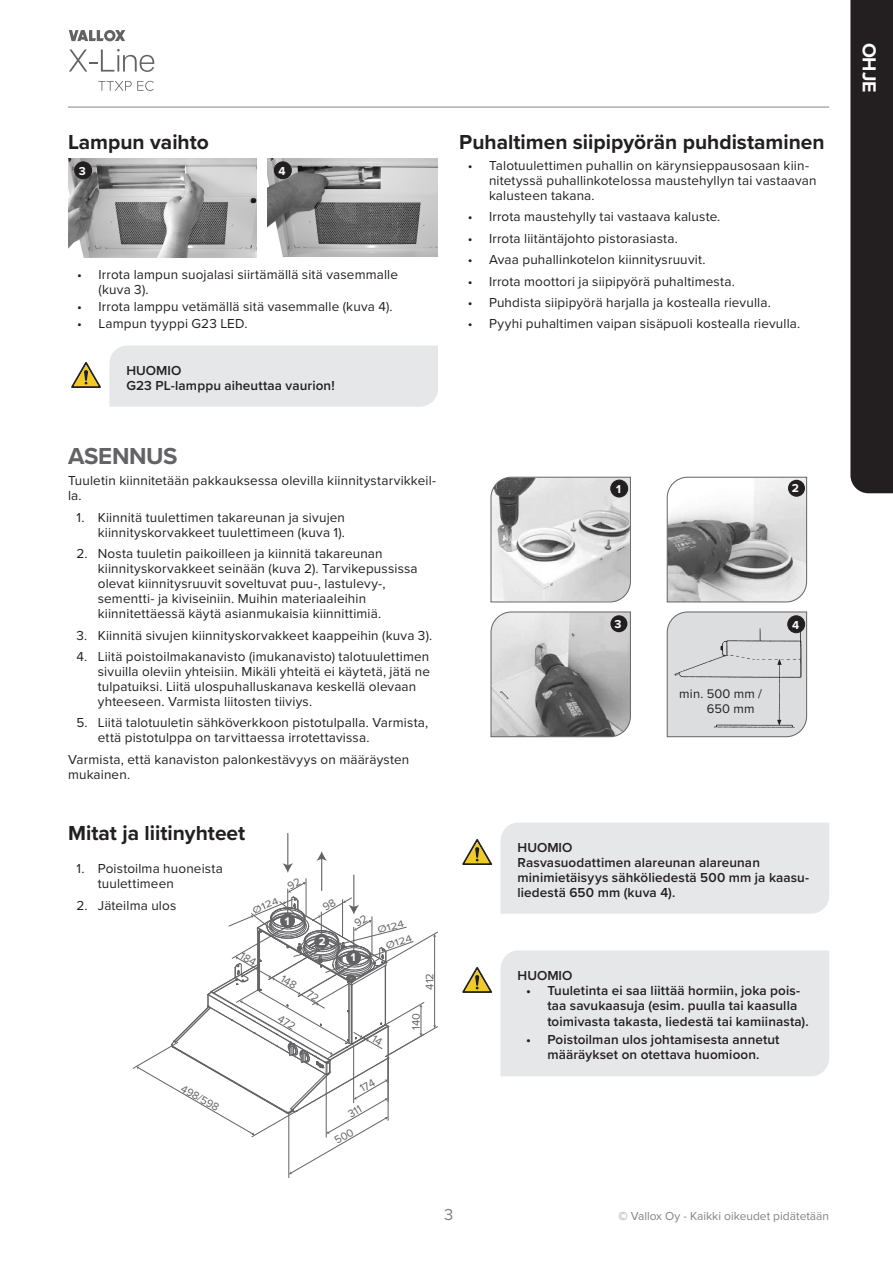
<style>
.page{position:relative;width:893px;height:1263px;background:#fff}
.page>*{position:absolute;margin:0;border:0;box-sizing:border-box;transform-origin:0 0}
.OTSIKKO_1{font:700 24px "Proxima Nova";letter-spacing:-.015em;color:#636366}
.OTSIKKO_2{font:700 21px "Proxima Nova";color:#231f20}
.t1{font:700 19.5px "Proxima Nova";color:#fff}
.t2{font:16.5px "Proxima Nova";color:#808285}
.Leipäteksti{font:13.5px/15px "Proxima Nova";letter-spacing:.01em;color:#231f20}
.Huomio_teksti{font:600 13.5px/15px "Proxima Nova";letter-spacing:.01em;color:#231f20}
.Palluraluettelo_ei_a{font:13.5px/15px "Proxima Nova";letter-spacing:.01em;color:#231f20}
.Varoitus-vihje-huoma{font:600 13.5px "Proxima Nova";color:#231f20}
.Leipäteksti-2{font:12.9px/14.4px "Proxima Nova";letter-spacing:.015em;color:#231f20}
.t3{font:12px "Proxima Nova";color:#808285}
.t4{font:700 12px "Proxima Nova";color:#fff}
.t5{font:700 11.4px "Proxima Nova";color:#fff}
.t6{font:11.25px "Proxima Nova";color:#636366}
.t7{font:9.6px "Proxima Nova";color:#636366;scale:1.25 1}
</style>
<div class="page">
<hr style="left:68px;top:107px;width:761px;height:1px;background:#808285">
<div style="left:850px;top:0;width:43px;height:493px;background:#231f20"></div>
<svg style="left:69px;top:30px;width:56px;height:11px"></svg>
<svg style="left:69px;top:49px;width:85px;height:23px"></svg>
<svg style="left:98px;top:81px;width:56px;height:10px"></svg>
<img style="left:68px;top:158px;width:189px;height:99px">
<img style="left:267px;top:158px;width:171px;height:98px">
<div style="left:75px;top:162px;width:17px;height:17px;background:#231f20;border-radius:50%"></div>
<div style="left:74px;top:162px;width:18px;height:17px;border:1px solid #231f20;border-radius:50%"></div>
<div style="left:274px;top:162px;width:17px;height:17px;background:#231f20;border-radius:50%"></div>
<div style="left:274px;top:162px;width:18px;height:17px;border:1px solid #231f20;border-radius:50%"></div>
<svg style="left:490px;top:477px;width:141px;height:126px;background:#cbcbcc"></svg>
<div style="left:611px;top:480px;width:17px;height:17px;background:#231f20;border-radius:50%"></div>
<div style="left:610px;top:480px;width:18px;height:17px;border:1px solid #231f20;border-radius:50%"></div>
<svg style="left:667px;top:477px;width:140px;height:126px"></svg>
<div style="left:788px;top:480px;width:17px;height:17px;background:#231f20;border-radius:50%"></div>
<svg style="left:667px;top:611px;width:140px;height:126px;background:#d4d4d6"></svg>
<div style="left:788px;top:616px;width:17px;height:17px;background:#231f20;border-radius:50%"></div>
<div style="left:787px;top:615px;width:18px;height:18px;border:1px solid #231f20;border-radius:50%"></div>
<svg style="left:490px;top:611px;width:141px;height:126px;background:#aeaeae"></svg>
<div style="left:610px;top:615px;width:17px;height:17px;background:#231f20;border-radius:50%"></div>
<div style="left:109px;top:345px;width:329px;height:62px;background:#e6e7e9"></div>
<svg style="left:71px;top:362px;width:30px;height:26px"></svg>
<div style="left:501px;top:822px;width:328px;height:92px;background:#e6e7e9"></div>
<svg style="left:462px;top:839px;width:30px;height:26px"></svg>
<div style="left:501px;top:950px;width:328px;height:126px;background:#e6e7e9"></div>
<svg style="left:462px;top:967px;width:30px;height:26px"></svg>
<hr style="left:289px;top:1113px;width:1px;height:65px;background:#636366">
<hr style="left:287px;top:833px;width:1px;height:33px;background:#636366">
<svg style="left:133px;top:851px;width:305px;height:323px"></svg>
<p class="OTSIKKO_2" style="left:68px;top:126px;width:142px">Lampun vaihto</p>
<p class="t4" style="left:79px;top:162px;width:9px">3</p>
<p class="t4" style="left:279px;top:162px;width:9px">4</p>
<p class="Palluraluettelo_ei_a" style="left:99px;top:266px;width:301px;text-indent:-21px">• Irrota lampun suojalasi siirtämällä sitä vasemmalle (kuva 3).</p>
<p class="Palluraluettelo_ei_a" style="left:77px;top:298px;width:317px">• Irrota lamppu vetämällä sitä vasemmalle (kuva 4).</p>
<p class="Palluraluettelo_ei_a" style="left:77px;top:315px;width:172px">• Lampun tyyppi G23 LED.</p>
<p class="Varoitus-vihje-huoma" style="left:126px;top:360px;width:56px">HUOMIO</p>
<p class="Huomio_teksti" style="left:126px;top:377px;width:210px">G23 PL-lamppu aiheuttaa vaurion!</p>
<p class="OTSIKKO_1" style="left:68px;top:438px;width:111px">ASENNUS</p>
<p class="Leipäteksti" style="left:68px;top:473px;width:370px">Tuuletin kiinnitetään pakkauksessa olevilla kiinnitystarvikkeil&shy;la.</p>
<p class="Leipäteksti" style="left:77px;top:509px;width:270px;text-align:right">1. Kiinnitä tuulettimen takareunan ja sivujen kiinnityskorvakkeet tuulettimeen (kuva 1).</p>
<p class="Leipäteksti" style="left:98px;top:545px;width:321px;text-indent:-21px">2. Nosta tuuletin paikoilleen ja kiinnitä takareunan kiinnityskorvakkeet seinään (kuva 2). Tarvikepussissa olevat kiinnitysruuvit soveltuvat puu-, lastulevy-, sementti- ja kiviseiniin. Muihin materiaaleihin kiinnitettäessä käytä asianmukaisia kiinnittimiä.</p>
<p class="Leipäteksti" style="left:77px;top:627px;width:357px">3. Kiinnitä sivujen kiinnityskorvakkeet kaappeihin (kuva 3).</p>
<p class="Leipäteksti" style="left:98px;top:648px;width:334px;text-indent:-21px">4. Liitä poistoilmakanavisto (imukanavisto) talotuulettimen sivuilla oleviin yhteisiin. Mikäli yhteitä ei käytetä, jätä ne tulpatuiksi. Liitä ulospuhalluskanava keskellä olevaan yhteeseen. Varmista liitosten tiiviys.</p>
<p class="Leipäteksti" style="left:98px;top:715px;width:332px;text-indent:-21px">5. Liitä talotuuletin sähköverkkoon pistotulpalla. Varmista, että pistotulppa on tarvittaessa irrotettavissa.</p>
<p class="Leipäteksti" style="left:68px;top:751px;width:343px">Varmista, että kanaviston palonkestävyys on määräysten mukainen.</p>
<p class="OTSIKKO_2" style="left:68px;top:817px;width:179px">Mitat ja liitinyhteet</p>
<p class="Leipäteksti" style="left:98px;top:861px;width:127px;text-indent:-21px">1. Poistoilma huoneista tuulettimeen</p>
<p class="Leipäteksti" style="left:77px;top:897px;width:101px">2. Jäteilma ulos</p>
<p class="t7" style="left:250px;top:904px;width:23px;rotate:-23deg">Ø124</p>
<p class="t6" style="left:186px;top:1080px;width:44px;rotate:30deg">498/598</p>
<p class="t5" style="left:285px;top:912px;width:6px">1</p>
<p class="t5" style="left:319px;top:932px;width:8px">2</p>
<p class="t5" style="left:351px;top:949px;width:6px">1</p>
<p class="t7" style="left:376px;top:923px;width:23px;rotate:-14deg">Ø124</p>
<p class="t7" style="left:384px;top:940px;width:23px;rotate:-19deg">Ø124</p>
<p class="t6" style="left:421px;top:990px;width:18px;rotate:-90deg">412</p>
<p class="t6" style="left:408px;top:1029px;width:18px;rotate:-90deg">140</p>
<p class="OTSIKKO_2" style="left:459px;top:126px;width:367px">Puhaltimen siipipyörän puhdistaminen</p>
<p class="Leipäteksti" style="left:489px;top:157px;width:329px;text-indent:-21px">• Talotuulettimen puhallin on kärynsieppausosaan kiin&shy;nitetyssä puhallinkotelossa maustehyllyn tai vastaavan kalusteen takana.</p>
<p class="Leipäteksti" style="left:468px;top:209px;width:254px">• Irrota maustehylly tai vastaava kaluste.</p>
<p class="Leipäteksti" style="left:468px;top:230px;width:212px">• Irrota liitäntäjohto pistorasiasta.</p>
<p class="Leipäteksti" style="left:468px;top:252px;width:239px">• Avaa puhallinkotelon kiinnitysruuvit.</p>
<p class="Leipäteksti" style="left:468px;top:273px;width:269px">• Irrota moottori ja siipipyörä puhaltimesta.</p>
<p class="Leipäteksti" style="left:468px;top:294px;width:304px">• Puhdista siipipyörä harjalla ja kostealla rievulla.</p>
<p class="Leipäteksti" style="left:468px;top:316px;width:334px">• Pyyhi puhaltimen vaipan sisäpuoli kostealla rievulla.</p>
<p class="t4" style="left:616px;top:480px;width:6px">1</p>
<p class="t4" style="left:792px;top:479px;width:9px">2</p>
<p class="t4" style="left:614px;top:615px;width:9px">3</p>
<p class="Leipäteksti-2" style="left:707px;top:686px;width:57px;text-indent:-27px">min. 500 mm /<br>650 mm</p>
<p class="t4" style="left:792px;top:616px;width:9px">4</p>
<p class="Varoitus-vihje-huoma" style="left:518px;top:837px;width:56px">HUOMIO</p>
<p class="Huomio_teksti" style="left:518px;top:854px;width:293px">Rasvasuodattimen alareunan alareunan minimietäisyys sähköliedestä 500 mm ja kaasu&shy;liedestä 650 mm (kuva 4).</p>
<p class="Varoitus-vihje-huoma" style="left:518px;top:965px;width:56px">HUOMIO</p>
<p class="Huomio_teksti" style="left:526px;top:982px;width:276px;text-align:right">• Tuuletinta ei saa liittää hormiin, joka pois&shy;taa savukaasuja (esim. puulla tai kaasulla</p>
<p class="Huomio_teksti" style="left:547px;top:1014px;width:263px">toimivasta takasta, liedestä tai kamiinasta).</p>
<p class="Huomio_teksti" style="left:526px;top:1032px;width:255px;text-align:center">• Poistoilman ulos johtamisesta annetut määräykset on otettava huomioon.</p>
<p class="t1" style="left:884px;top:43px;width:52px;rotate:90deg">OHJE</p>
<p class="t2" style="left:444px;top:1202px;width:11px">3</p>
<p class="t3" style="left:618px;top:1207px;width:212px">© Vallox Oy - Kaikki oikeudet pidätetään</p>
</div>
